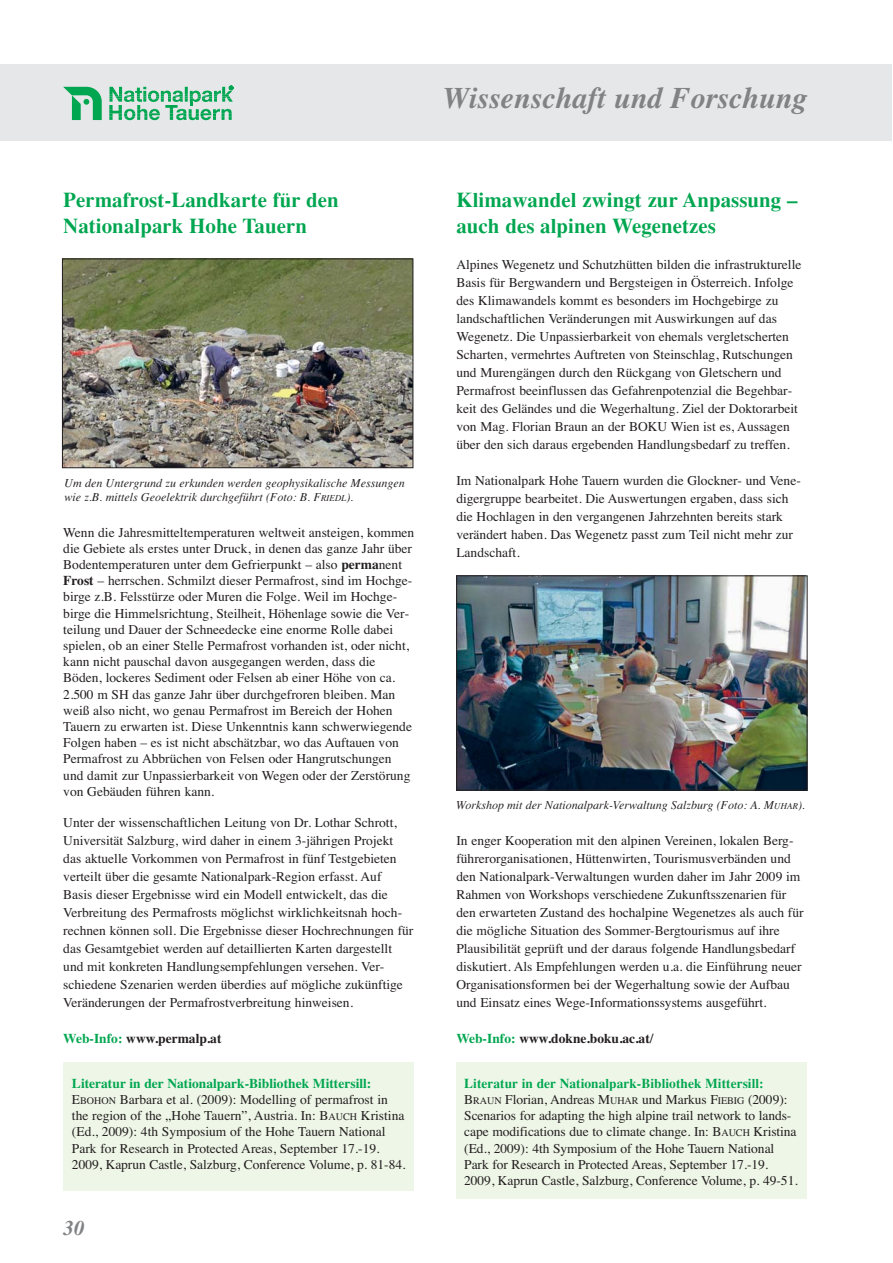
<style>
.page{position:relative;width:893px;height:1263px;background:#fff}
.page>*{position:absolute;margin:0;border:0;box-sizing:border-box;transform-origin:0 0}
.t1{font:italic 700 30px "Times";color:#808284}
.t2{font:700 21px/25.2px "Times";color:#00a650}
.t3{font:italic 700 21px "Times";color:#808284}
.t4{font:13.5px/18px "Times";color:#231f20}
.t5{font:700 13.5px "Times";color:#231f20}
.t6{font:italic 12px/14.4px "Times";color:#231f20}
.s1{font-size:9px}
.s2{font-weight:700}
.s3{color:#00a650}
.s4{font-weight:700;color:#00a650}
.s5{font-size:10.2px}
</style>
<div class="page">
<div style="left:0;top:64px;width:891px;height:76px;background:#e6e7e8"></div>
<svg style="left:63px;top:87px;width:39px;height:33px"></svg>
<svg style="left:109px;top:86px;width:124px;height:34px"></svg>
<img style="left:64px;top:261px;width:347px;height:205px">
<div style="left:62px;top:259px;width:351px;height:209px;border:1px solid #231f20"></div>
<img style="left:458px;top:578px;width:347px;height:210px">
<div style="left:456px;top:576px;width:351px;height:214px;border:1px solid #231f20"></div>
<div style="left:63px;top:1062px;width:351px;height:129px;background:#eef6e7"></div>
<div style="left:456px;top:1062px;width:350px;height:137px;background:#eef6e7"></div>
<h1 class="t1" style="left:443px;top:87px;width:365px">Wissenschaft und Forschung</h1>
<h2 class="t2" style="left:63px;top:190px;width:277px">Permafrost-Landkarte für den<br>Nationalpark Hohe Tauern</h2>
<p class="t6" style="left:65px;top:477px;width:342px">Um den Untergrund zu erkunden werden geophysikalische Messungen wie z.B. mittels Geoelektrik durchgeführt (Foto: B. F<span class="s1">RIEDL</span>).</p>
<p class="t4" style="left:63px;top:525px;width:352px;line-height:16.2px">Wenn die Jahresmitteltemperaturen weltweit ansteigen, kommen die Gebiete als erstes unter Druck, in denen das ganze Jahr über Bodentemperaturen unter dem Gefrierpunkt – also <span class="s2">perma</span>nent <span class="s2">Frost</span> – herrschen. Schmilzt dieser Permafrost, sind im Hochge - birge z.B. Felsstürze oder Muren die Folge. Weil im Hochge - bir ge die Himmelsrichtung, Steilheit, Höhen lage sowie die Ver - tei lung und Dauer der Schneedecke eine enorme Rolle dabei spielen, ob an einer Stelle Per mafrost vorhanden ist, oder nicht, kann nicht pauschal davon ausgegangen werden, dass die Böden, lockeres Sediment oder Felsen ab einer Höhe von ca.<br>2.500 m SH das ganze Jahr über durchgefroren bleiben. Man weiß also nicht, wo genau Perma frost im Bereich der Hohen Tauern zu erwarten ist. Diese Unkenntnis kann schwerwiegende Folgen haben – es ist nicht ab schätzbar, wo das Auftauen von Permafrost zu Ab brüch en von Felsen oder Hangrutschungen und damit zur Un passier bar keit von Wegen oder der Zerstörung von Gebäuden führen kann.</p>
<p class="t4" style="left:63px;top:815px;width:351px">Unter der wissenschaftlichen Leitung von Dr. Lothar Schrott, Universität Salzburg, wird daher in einem 3-jährigen Projekt das aktuelle Vorkommen von Permafrost in fünf Testgebieten verteilt über die gesamte Nationalpark-Region erfasst. Auf Basis dieser Ergebnisse wird ein Modell entwickelt, das die Verbrei tung des Permafrosts möglichst wirklichkeitsnah hoch&shy;rechnen können soll. Die Ergebnisse dieser Hochrechnungen für das Gesamtgebiet werden auf detaillierten Karten dargestellt und mit konkreten Handlungsempfehlungen versehen. Ver - schiedene Szenarien werden überdies auf mögliche zukünftige Verän de rungen der Permafrostverbreitung hinweisen.</p>
<p class="t5" style="left:63px;top:1034px;width:160px"><span class="s3">Web-Info:</span> www.permalp.at</p>
<h2 class="t2" style="left:456px;top:190px;width:343px">Klimawandel zwingt zur Anpassung – auch des alpinen Wegenetzes</h2>
<p class="t4" style="left:456px;top:257px;width:346px">Alpines Wegenetz und Schutzhütten bilden die infrastrukturelle Basis für Bergwandern und Bergsteigen in Österreich. Infolge des Klimawandels kommt es besonders im Hochgebirge zu land schaftlichen Veränderungen mit Auswirkungen auf das Wegenetz. Die Unpassierbarkeit von ehemals vergletscherten Scharten, vermehrtes Auftreten von Steinschlag, Rutschungen und Murengängen durch den Rückgang von Gletschern und Permafrost beeinflussen das Gefahrenpotenzial die Begehbar - keit des Geländes und die Wegerhaltung. Ziel der Doktorarbeit von Mag. Florian Braun an der BOKU Wien ist es, Aussagen über den sich daraus ergebenden Handlungsbedarf zu treffen.</p>
<p class="t4" style="left:456px;top:473px;width:346px">Im Nationalpark Hohe Tauern wurden die Glockner- und Ve ne - digergruppe bearbeitet. Die Auswertungen ergaben, dass sich die Hochlagen in den vergangenen Jahrzehnten bereits stark verändert haben. Das Wegenetz passt zum Teil nicht mehr zur Landschaft.</p>
<p class="t6" style="left:456px;top:799px;width:350px">Workshop mit der Nationalpark-Verwaltung Salzburg (Foto: A. M<span class="s1">UHAR</span>).</p>
<p class="t4" style="left:456px;top:833px;width:349px">In enger Kooperation mit den alpinen Vereinen, lokalen Berg - führerorganisationen, Hüttenwirten, Tourismusverbänden und den Nationalpark-Verwaltungen wurden daher im Jahr 2009 im Rahmen von Workshops verschiedene Zukunftsszenarien für den erwarteten Zustand des hochalpine Wegenetzes als auch für die mögliche Situation des Sommer-Bergtourismus auf ihre Plausibilität geprüft und der daraus folgende Handlungsbedarf diskutiert. Als Empfehlungen werden u.a. die Einführung neuer Organisationsformen bei der Wegerhaltung sowie der Aufbau und Einsatz eines Wege-Informationssystems ausgeführt.</p>
<p class="t5" style="left:456px;top:1034px;width:199px"><span class="s3">Web-Info:</span> www.dokne.boku.ac.at/</p>
<p class="t4" style="left:72px;top:1076px;width:335px;line-height:16.2px"><span class="s4">Literatur in der Nationalpark-Bibliothek Mittersill:<br></span>E<span class="s5">BOHON</span> Barbara et al. (2009): Modelling of permafrost in the region of the „Hohe Tauern”, Austria. In: B<span class="s5">AUCH</span> Kristina (Ed., 2009): 4th Symposium of the Hohe Tauern National Park for Research in Protected Areas, September 17.-19.<br>2009, Kaprun Castle, Salzburg, Conference Volume, p. 81-84.</p>
<p class="t4" style="left:464px;top:1076px;width:335px;line-height:16.2px"><span class="s4">Literatur in der Nationalpark-Bibliothek Mittersill:<br></span>B<span class="s5">RAUN</span> Florian, Andreas M<span class="s5">UHAR</span> und Markus F<span class="s5">IEBIG</span> (2009):<br>Scenarios for adapting the high alpine trail network to lands&shy;cape modifications due to climate change. In: B<span class="s5">AUCH</span> Kristina (Ed., 2009): 4th Symposium of the Hohe Tauern National Park for Research in Protected Areas, September 17.-19.<br>2009, Kaprun Castle, Salzburg, Conference Volume, p. 49-51.</p>
<h2 class="t3" style="left:63px;top:1220px;width:22px">30</h2>
</div>
